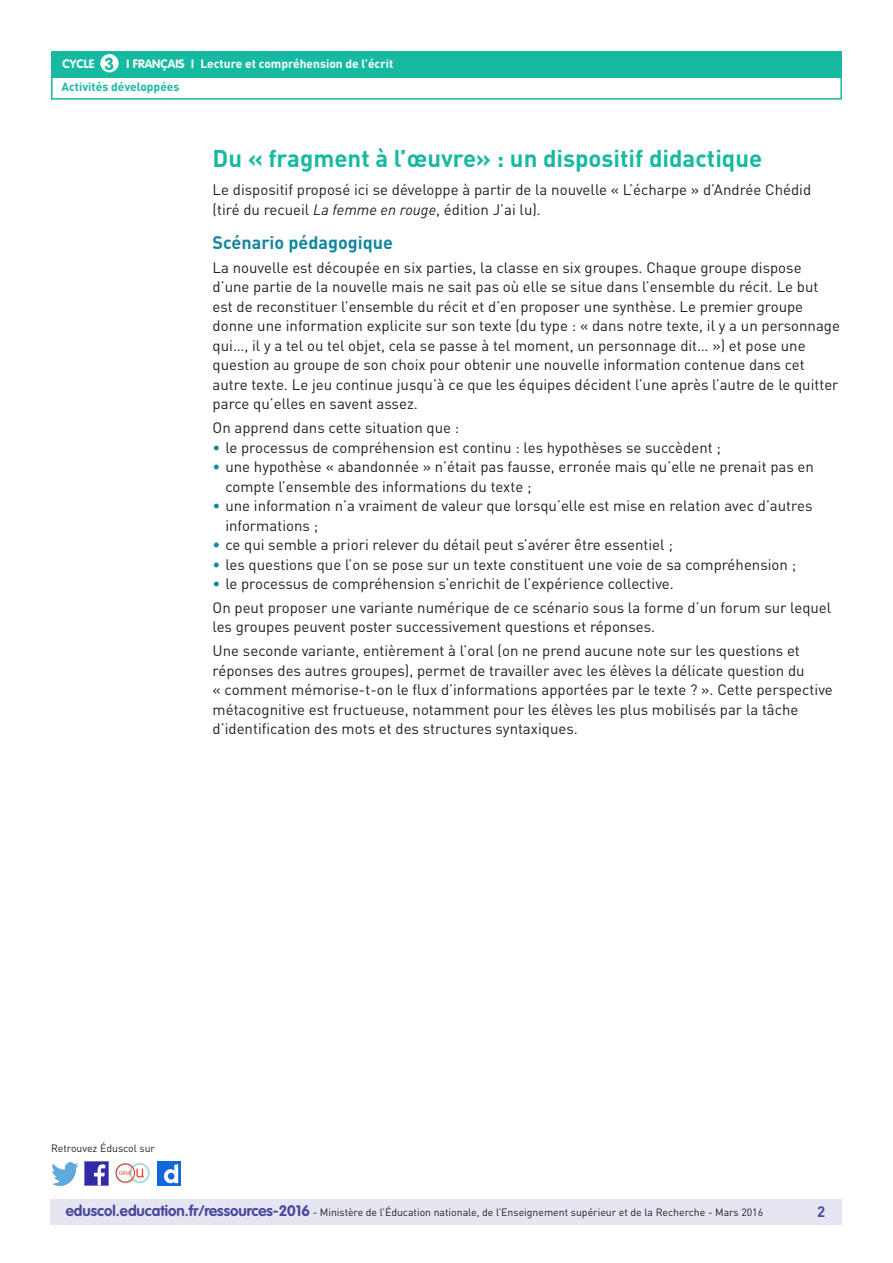
<style>
.page{position:relative;width:893px;height:1263px;background:#fff}
.page>*{position:absolute;margin:0;border:0;box-sizing:border-box;transform-origin:0 0}
._03_Titre_de_niveau{font:700 24px "DIN Pro";color:#17baa1}
._04_Titre_de_niveau{font:700 18px "DIN Pro";color:#16879f}
.t1{font:700 17.25px "VAG Rounded Std";color:#17baa1}
._06_Texte_courant{font:15px/19.5px "DIN Pro";color:#231f20}
._08_Liste_à_puces_ni{font:15px/19.5px "DIN Pro";color:#231f20}
.t2{font:700 15px "DIN Pro";color:#4a489e}
.t3{font:700 12px "DIN Pro";color:#fff}
.t4{font:700 12px "DIN Pro";color:#17baa1}
.t5{font:700 12px "VAG Rounded Std";color:#fff}
.t6{font:10.5px "DIN Pro";color:#231f20}
.s1{font-style:italic}
.s2{color:#16879f}
.s3{font-family:"VAG Rounded Std";font-weight:700;font-size:15px;color:#4a489e}
</style>
<div class="page">
<div style="left:50px;top:1199px;width:791px;height:26px;background:#e6e5f2"></div>
<div style="left:51px;top:51px;width:791px;height:27px;background:#17baa1"></div>
<div style="left:100px;top:54px;width:19px;height:18px;background:#fff;border-radius:50%"></div>
<div style="left:51px;top:75px;width:791px;height:25px;border:2px solid #17baa1"></div>
<img style="left:85px;top:1162px;width:23px;height:23px">
<img style="left:51px;top:1163px;width:28px;height:22px">
<img style="left:158px;top:1162px;width:22px;height:23px">
<img style="left:115px;top:1163px;width:35px;height:21px">
<p class="t1" style="left:105px;top:53px;width:11px">3</p>
<p class="t3" style="left:200px;top:55px;width:194px">Lecture et compréhension de l’écrit</p>
<p class="t4" style="left:61px;top:79px;width:120px">Activités développées</p>
<p class="t5" style="left:63px;top:57px;width:33px">CYCLE</p>
<p class="t5" style="left:127px;top:57px;width:69px">I FRANÇAIS I</p>
<p class="_03_Titre_de_niveau" style="left:213px;top:142px;width:551px">Du « fragment à l’œuvre» : un dispositif didactique</p>
<p class="_06_Texte_courant" style="left:213px;top:179px;width:600px">Le dispositif proposé ici se développe à partir de la nouvelle « L’écharpe » d’Andrée Chédid (tiré du recueil <span class="s1">La femme en rouge</span>, édition J’ai lu).</p>
<p class="_04_Titre_de_niveau" style="left:213px;top:230px;width:182px">Scénario pédagogique</p>
<p class="_06_Texte_courant" style="left:213px;top:257px;width:629px">La nouvelle est découpée en six parties, la classe en six groupes. Chaque groupe dispose d’une partie de la nouvelle mais ne sait pas où elle se situe dans l’ensemble du récit. Le but est de reconstituer l’ensemble du récit et d’en proposer une synthèse. Le premier groupe donne une information explicite sur son texte (du type : « dans notre texte, il y a un personnage qui…, il y a tel ou tel objet, cela se passe à tel moment, un personnage dit… ») et pose une question au groupe de son choix pour obtenir une nouvelle information contenue dans cet autre texte. Le jeu continue jusqu’à ce que les équipes décident l’une après l’autre de le quitter parce qu’elles en savent assez.</p>
<p class="_06_Texte_courant" style="left:213px;top:417px;width:248px">On apprend dans cette situation que :</p>
<p class="_08_Liste_à_puces_ni" style="left:213px;top:437px;width:510px"><span class="s2">•</span> le processus de compréhension est continu : les hypothèses se succèdent ;</p>
<p class="_08_Liste_à_puces_ni" style="left:225px;top:456px;width:590px;text-indent:-13px"><span class="s2">•</span> une hypothèse « abandonnée » n’était pas fausse, erronée mais qu’elle ne prenait pas en compte l’ensemble des informations du texte ;</p>
<p class="_08_Liste_à_puces_ni" style="left:225px;top:495px;width:589px;text-indent:-13px"><span class="s2">•</span> une information n’a vraiment de valeur que lorsqu’elle est mise en relation avec d’autres informations ;</p>
<p class="_08_Liste_à_puces_ni" style="left:213px;top:534px;width:462px"><span class="s2">•</span> ce qui semble a priori relever du détail peut s’avérer être essentiel ;</p>
<p class="_08_Liste_à_puces_ni" style="left:213px;top:554px;width:585px"><span class="s2">•</span> les questions que l’on se pose sur un texte constituent une voie de sa compréhension ;</p>
<p class="_08_Liste_à_puces_ni" style="left:213px;top:573px;width:463px"><span class="s2">•</span> le processus de compréhension s’enrichit de l’expérience collective.</p>
<p class="_06_Texte_courant" style="left:213px;top:597px;width:620px">On peut proposer une variante numérique de ce scénario sous la forme d’un forum sur lequel les groupes peuvent poster successivement questions et réponses.</p>
<p class="_06_Texte_courant" style="left:213px;top:640px;width:622px">Une seconde variante, entièrement à l’oral (on ne prend aucune note sur les questions et réponses des autres groupes), permet de travailler avec les élèves la délicate question du<br>« comment mémorise-t-on le flux d’informations apportées par le texte ? ». Cette perspective métacognitive est fructueuse, notamment pour les élèves les plus mobilisés par la tâche d’identification des mots et des structures syntaxiques.</p>
<p class="t6" style="left:51px;top:1141px;width:106px">Retrouvez Éduscol sur</p>
<p class="t6" style="left:66px;top:1205px;width:699px"><span class="s3">eduscol.education.fr/ressources-2016</span> - Ministère de l’Éducation nationale, de l’Enseignement supérieur et de la Recherche - Mars 2016</p>
<p class="t2" style="left:817px;top:1201px;width:10px">2</p>
</div>
